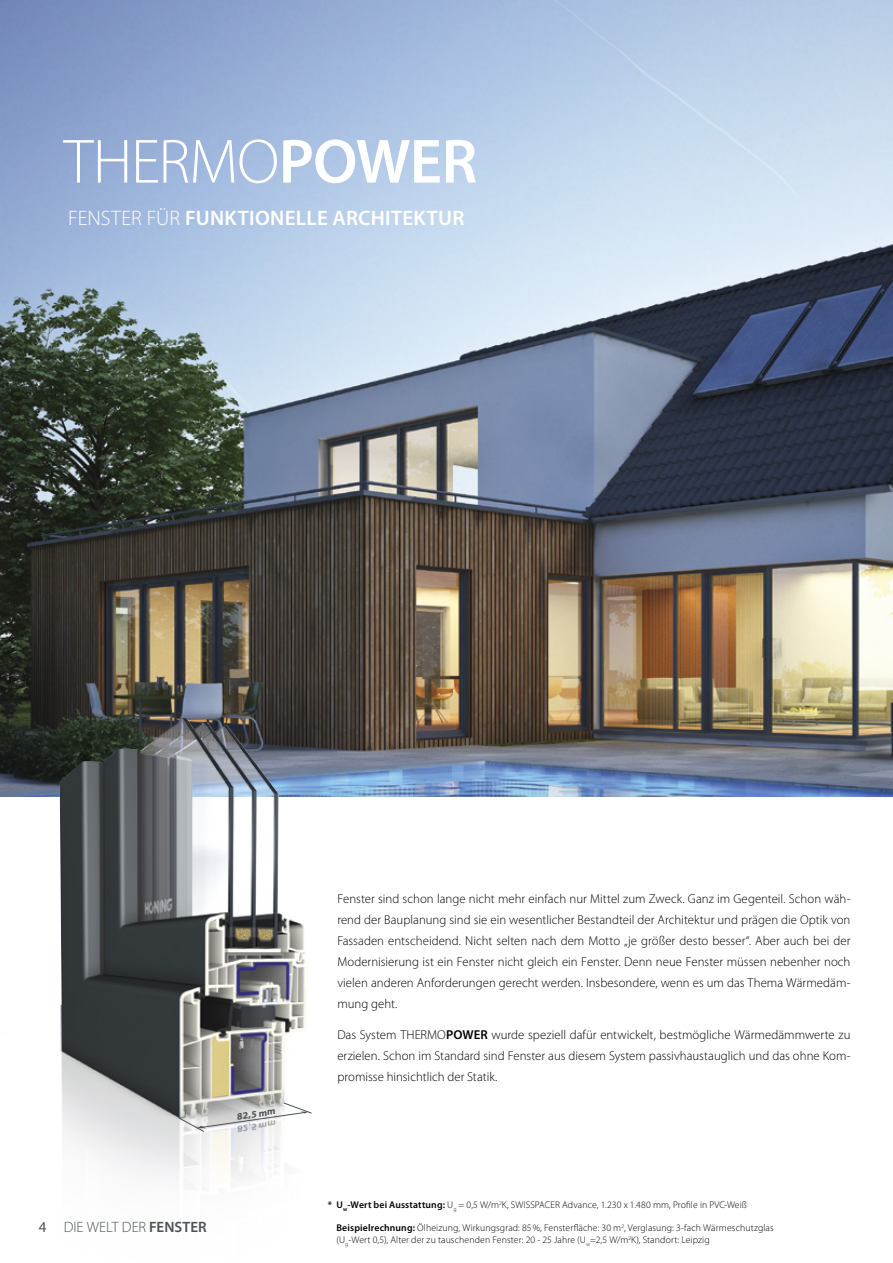
<style>
.page{position:relative;width:893px;height:1263px;background:#fff}
.page>*{position:absolute;margin:0;border:0;box-sizing:border-box;transform-origin:0 0}
.t1{font:300 63px "Myriad Pro";letter-spacing:-.02em;color:#fff}
.t2{font:600 21px "Myriad Pro";letter-spacing:.015em;color:#fff}
.t3{font:300 15px "Myriad Pro";letter-spacing:-.005em;color:#4c5256}
.t4{font:300 12.9px/21.1px "Myriad Pro";color:#000;text-align:justify}
.t5{font:700 9.9px "Myriad Pro";color:#4c5256}
.t6{font:300 9.75px/11.7px "Myriad Pro";letter-spacing:.01em;color:#000}
.s1{font-weight:600}
.s2{font-weight:300}
.s3{font-weight:400}
</style>
<div class="page">
<img style="left:0;top:0;width:893px;height:797px">
<img style="left:62px;top:1117px;width:224px;height:68px">
<img style="left:60px;top:717px;width:247px;height:400px">
<svg style="left:178px;top:1102px;width:134px;height:30px"></svg>
<h1 class="t1" style="left:64px;top:124px;width:415px">THERMO<span class="s1">POWER</span></h1>
<h2 class="t2" style="left:68px;top:205px;width:398px"><span class="s2">FENSTER FÜR</span> FUNKTIONELLE ARCHITEKTUR</h2>
<p class="t5" style="left:236px;top:1111px;width:40px;rotate:-8deg">82,5 mm</p>
<p class="t3" style="left:39px;top:1218px;width:170px"><span class="s3">4</span> DIE WELT DER <span class="s1">FENSTER</span></p>
<p class="t4" style="left:337px;top:887px;width:515px">Fenster sind schon lange nicht mehr einfach nur Mittel zum Zweck. Ganz im Gegenteil. Schon wäh&shy;rend der Bauplanung sind sie ein wesentlicher Bestandteil der Architektur und prägen die Optik von Fassaden entscheidend. Nicht selten nach dem Motto „je größer desto besser“. Aber auch bei der Modernisierung ist ein Fenster nicht gleich ein Fenster. Denn neue Fenster müssen nebenher noch vielen anderen Anforderungen gerecht werden. Insbesondere, wenn es um das Thema Wärmedäm&shy;mung geht.</p>
<p class="t4" style="left:337px;top:1024px;width:515px">Das System THERMO<span class="s1">POWER</span> wurde speziell dafür entwickelt, bestmögliche Wärmedämmwerte zu erzielen. Schon im Standard sind Fenster aus diesem System passivhaustauglich und das ohne Kom&shy;promisse hinsichtlich der Statik.</p>
<p class="t6" style="left:328px;top:1199px;width:421px"><span class="s1">* U</span><sub>w</sub><span class="s1">-Wert bei Ausstattung:</span> U<sub>g</sub> = 0,5 W/m<sup>2</sup>K, SWISSPACER Advance, 1.230 x 1.480 mm, Profile in PVC-Weiß</p>
<p class="t6" style="left:336px;top:1222px;width:439px"><span class="s1">Beispielrechnung:</span> Ölheizung, Wirkungsgrad: 85%, Fensterfläche: 30 m<sup>2</sup>, Verglasung: 3-fach Wärmeschutzglas (U<sub>g</sub>-Wert 0,5), Alter der zu tauschenden Fenster: 20 - 25 Jahre (U<sub>w</sub>=2,5 W/m<sup>2</sup>K), Standort: Leipzig</p>
</div>
